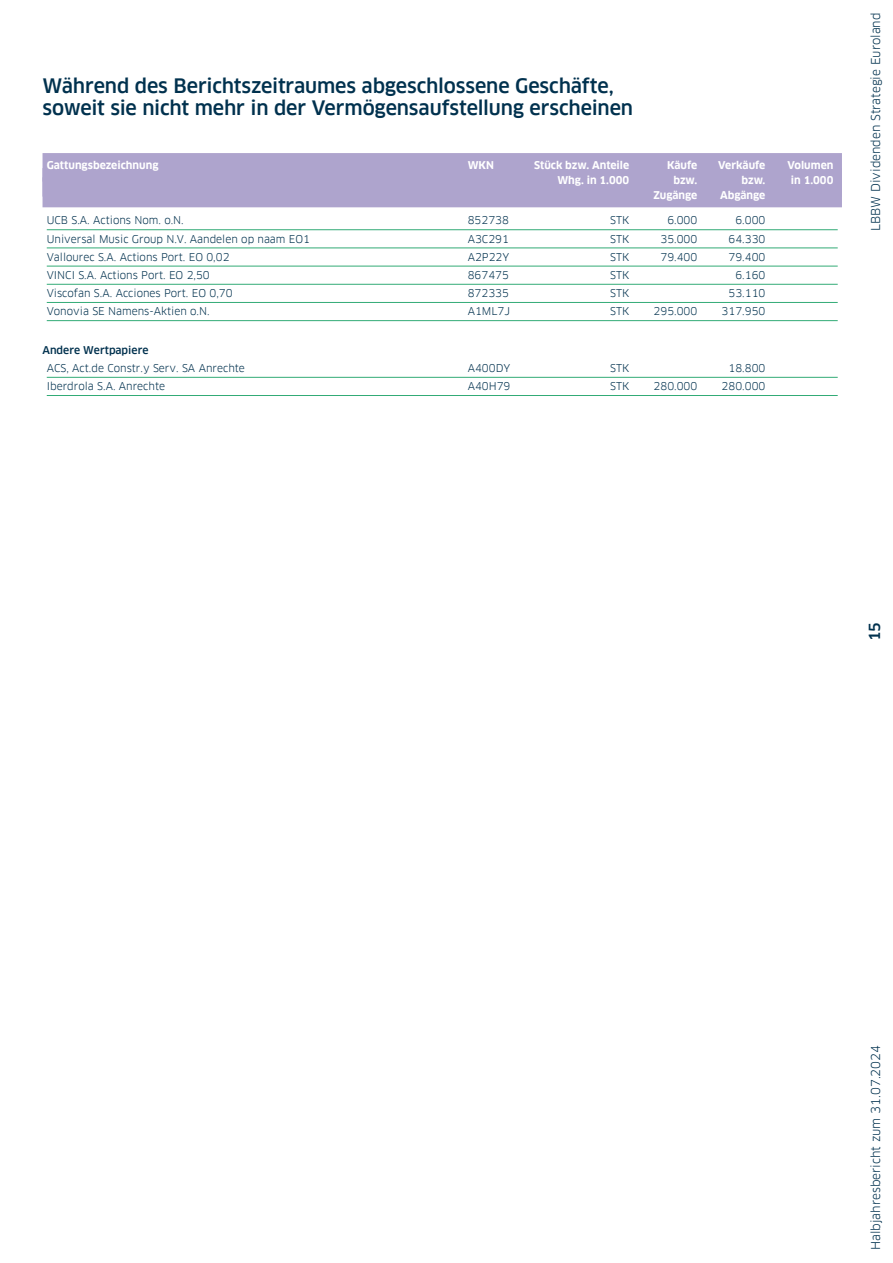
<style>
.page{position:relative;width:893px;height:1263px;background:#fff}
.page>*{position:absolute;margin:0;border:0;box-sizing:border-box;transform-origin:0 0}
.t1{font:500 19.5px/21.8px "Clanfor LBBW";letter-spacing:-.01em;color:#00314e}
.t2{font:500 15px "Clanfor LBBW";color:#00314e}
.t3{font:12px "Clanfor LBBW";color:#00314e}
.t4{font:10.5px "Clanfor LBBW";color:#00314e}
.t5{font:700 10.5px "Clanfor LBBW";color:#fff}
.t6{font:500 10.5px "Clanfor LBBW";color:#00314e}
</style>
<div class="page">
<div style="left:43px;top:153px;width:799px;height:29px;background:#aea4cd"></div>
<div style="left:43px;top:177px;width:799px;height:30px;background:#aea4cd"></div>
<hr style="left:47px;top:229px;width:791px;height:1px;background:#32ab76">
<hr style="left:47px;top:248px;width:791px;height:1px;background:#32ab76">
<hr style="left:47px;top:266px;width:791px;height:1px;background:#32ab76">
<hr style="left:47px;top:284px;width:791px;height:1px;background:#32ab76">
<hr style="left:47px;top:302px;width:791px;height:1px;background:#32ab76">
<hr style="left:47px;top:320px;width:791px;height:1px;background:#32ab76">
<hr style="left:47px;top:377px;width:791px;height:1px;background:#32ab76">
<hr style="left:47px;top:395px;width:791px;height:1px;background:#32ab76">
<h1 class="t1" style="left:43px;top:75px;width:592px">Während des Berichtszeitraumes abgeschlossene Geschäfte, soweit sie nicht mehr in der Vermögensaufstellung erscheinen</h1>
<p class="t5" style="left:47px;top:159px;width:113px">Gattungsbezeichnung</p>
<p class="t5" style="left:468px;top:159px;width:28px">WKN</p>
<p class="t5" style="left:534px;top:159px;width:97px">Stück bzw. Anteile</p>
<p class="t5" style="left:667px;top:159px;width:32px">Käufe</p>
<p class="t5" style="left:718px;top:159px;width:49px">Verkäufe</p>
<p class="t5" style="left:787px;top:159px;width:47px">Volumen</p>
<p class="t5" style="left:557px;top:174px;width:73px">Whg. in 1.000</p>
<p class="t5" style="left:673px;top:174px;width:25px">bzw.</p>
<p class="t5" style="left:741px;top:174px;width:25px">bzw.</p>
<p class="t5" style="left:791px;top:174px;width:44px">in 1.000</p>
<p class="t5" style="left:653px;top:189px;width:45px">Zugänge</p>
<p class="t5" style="left:720px;top:189px;width:47px">Abgänge</p>
<p class="t4" style="left:47px;top:214px;width:139px">UCB S.A. Actions Nom. o.N.</p>
<p class="t4" style="left:468px;top:214px;width:43px">852738</p>
<p class="t4" style="left:610px;top:214px;width:21px">STK</p>
<p class="t4" style="left:667px;top:214px;width:32px">6.000</p>
<p class="t4" style="left:735px;top:214px;width:32px">6.000</p>
<p class="t4" style="left:47px;top:232px;width:265px">Universal Music Group N.V. Aandelen op naam EO1</p>
<p class="t4" style="left:468px;top:232px;width:43px">A3C291</p>
<p class="t4" style="left:610px;top:232px;width:21px">STK</p>
<p class="t4" style="left:660px;top:232px;width:38px">35.000</p>
<p class="t4" style="left:728px;top:232px;width:38px">64.330</p>
<p class="t4" style="left:47px;top:251px;width:184px">Vallourec S.A. Actions Port. EO 0,02</p>
<p class="t4" style="left:468px;top:251px;width:43px">A2P22Y</p>
<p class="t4" style="left:610px;top:251px;width:21px">STK</p>
<p class="t4" style="left:660px;top:251px;width:38px">79.400</p>
<p class="t4" style="left:728px;top:251px;width:38px">79.400</p>
<p class="t4" style="left:47px;top:269px;width:165px">VINCI S.A. Actions Port. EO 2,50</p>
<p class="t4" style="left:468px;top:269px;width:43px">867475</p>
<p class="t4" style="left:610px;top:269px;width:21px">STK</p>
<p class="t4" style="left:735px;top:269px;width:32px">6.160</p>
<p class="t4" style="left:47px;top:287px;width:187px">Viscofan S.A. Acciones Port. EO 0,70</p>
<p class="t4" style="left:468px;top:287px;width:43px">872335</p>
<p class="t4" style="left:610px;top:287px;width:21px">STK</p>
<p class="t4" style="left:728px;top:287px;width:38px">53.110</p>
<p class="t4" style="left:47px;top:305px;width:164px">Vonovia SE Namens-Aktien o.N.</p>
<p class="t4" style="left:468px;top:305px;width:44px">A1ML7J</p>
<p class="t4" style="left:610px;top:305px;width:21px">STK</p>
<p class="t4" style="left:654px;top:305px;width:45px">295.000</p>
<p class="t4" style="left:722px;top:305px;width:45px">317.950</p>
<p class="t6" style="left:42px;top:344px;width:108px">Andere Wertpapiere</p>
<p class="t4" style="left:47px;top:362px;width:200px">ACS, Act.de Constr.y Serv. SA Anrechte</p>
<p class="t4" style="left:468px;top:362px;width:44px">A400DY</p>
<p class="t4" style="left:610px;top:362px;width:21px">STK</p>
<p class="t4" style="left:728px;top:362px;width:38px">18.800</p>
<p class="t4" style="left:47px;top:380px;width:120px">Iberdrola S.A. Anrechte</p>
<p class="t4" style="left:468px;top:380px;width:44px">A40H79</p>
<p class="t4" style="left:610px;top:380px;width:21px">STK</p>
<p class="t4" style="left:654px;top:380px;width:45px">280.000</p>
<p class="t4" style="left:722px;top:380px;width:45px">280.000</p>
<p class="t3" style="left:869px;top:231px;width:220px;rotate:-90deg">LBBW Dividenden Strategie Euroland</p>
<h2 class="t2" style="left:866px;top:641px;width:21px;rotate:-90deg">15</h2>
<p class="t3" style="left:869px;top:1250px;width:207px;rotate:-90deg">Halbjahresbericht zum 31.07.2024</p>
</div>
